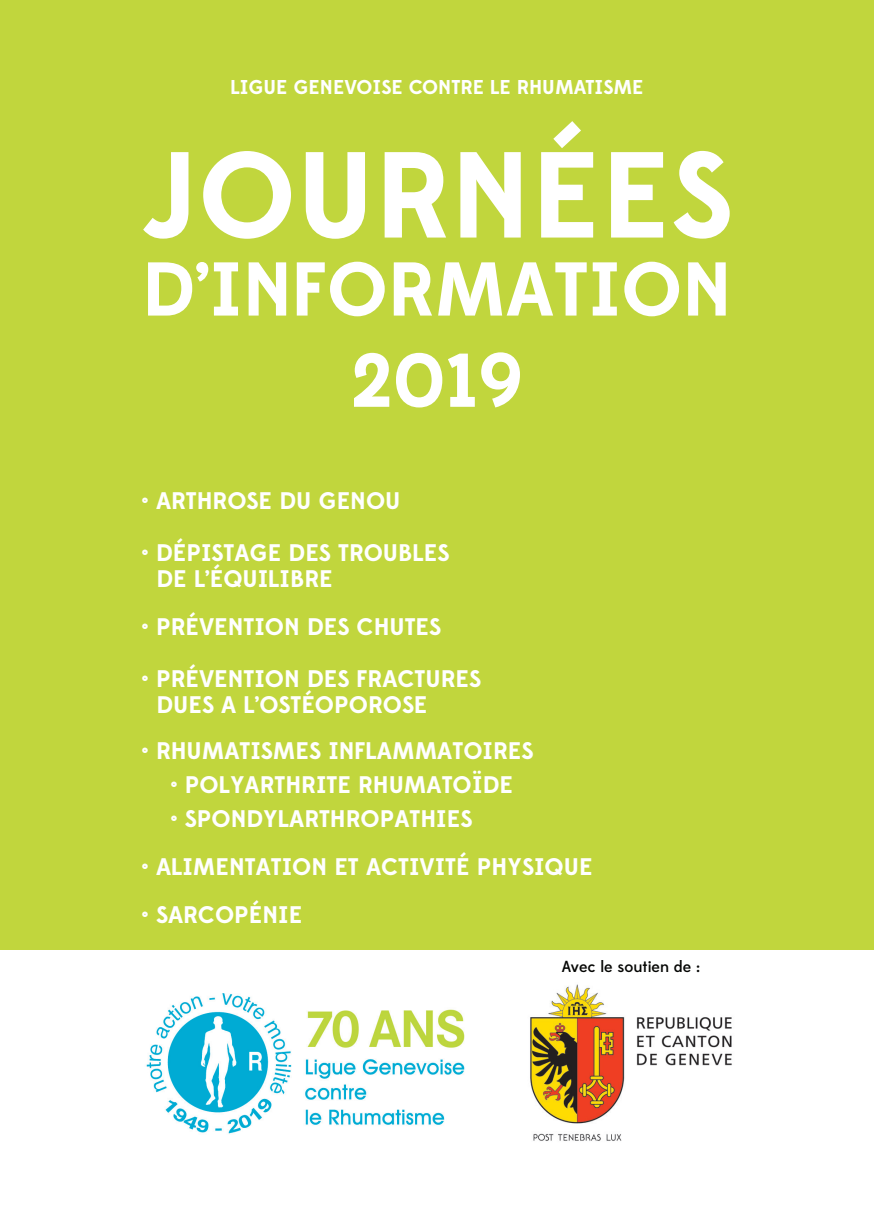
<style>
.page{position:relative;width:874px;height:1225px;background:#fff}
.page>*{position:absolute;margin:0;border:0;box-sizing:border-box;transform-origin:0 0}
.t1{font:700 122px "Edmondsans";letter-spacing:.005em;color:#fff}
.t2{font:700 76px "Edmondsans";color:#fff}
.t3{font:700 24px "Edmondsans";color:#fff}
.t4{font:700 20px "Edmondsans";color:#fff}
.t5{font:500 16px "Edmondsans";color:#040503}
</style>
<div class="page">
<div style="left:0;top:0;width:873px;height:949px;background:#c1d63d"></div>
<img style="left:146px;top:993px;width:319px;height:141px">
<img style="left:530px;top:984px;width:202px;height:157px">
<p class="t4" style="left:230px;top:75px;width:414px">LIGUE GENEVOISE CONTRE LE RHUMATISME</p>
<p class="t1" style="left:142px;top:120px;width:591px">JOURNÉES</p>
<p class="t2" style="left:142px;top:243px;width:591px">D’INFORMATION</p>
<p class="t2" style="left:350px;top:334px;width:176px">2019</p>
<p class="t3" style="left:142px;top:486px;width:260px">• ARTHROSE DU GENOU</p>
<p class="t3" style="left:142px;top:538px;width:309px">• DÉPISTAGE DES TROUBLES</p>
<p class="t3" style="left:156px;top:564px;width:178px">DE L’ÉQUILIBRE</p>
<p class="t3" style="left:142px;top:612px;width:300px">• PRÉVENTION DES CHUTES</p>
<p class="t3" style="left:142px;top:664px;width:340px">• PRÉVENTION DES FRACTURES</p>
<p class="t3" style="left:156px;top:690px;width:272px">DUES A L’OSTÉOPOROSE</p>
<p class="t3" style="left:142px;top:736px;width:393px">• RHUMATISMES INFLAMMATOIRES</p>
<p class="t3" style="left:171px;top:770px;width:343px">• POLYARTHRITE RHUMATOÏDE</p>
<p class="t3" style="left:171px;top:804px;width:303px">• SPONDYLARTHROPATHIES</p>
<p class="t3" style="left:142px;top:852px;width:452px">• ALIMENTATION ET ACTIVITÉ PHYSIQUE</p>
<p class="t3" style="left:142px;top:900px;width:162px">• SARCOPÉNIE</p>
<p class="t5" style="left:561px;top:957px;width:140px">Avec le soutien de :</p>
</div>
